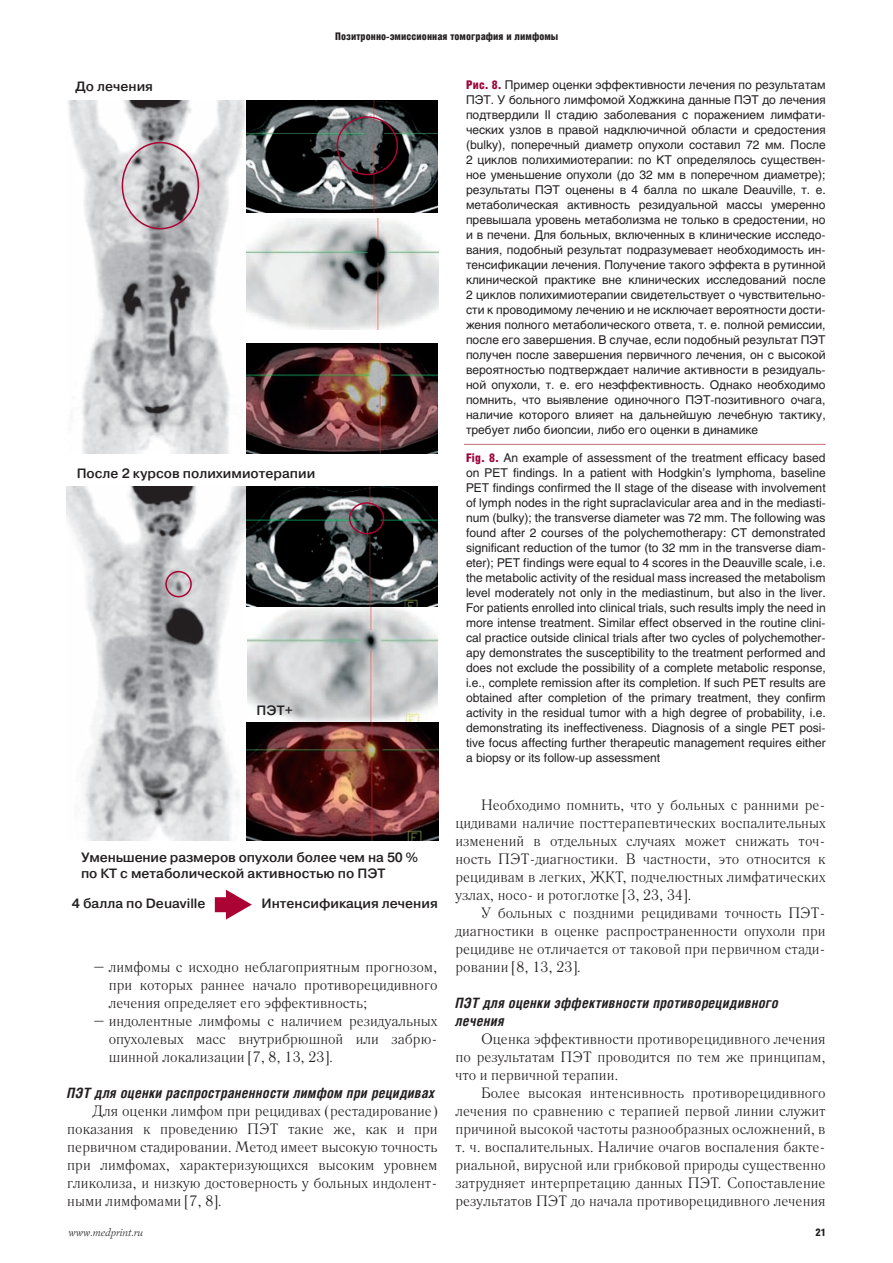
<style>
.page{position:relative;width:893px;height:1263px;background:#fff}
.page>*{position:absolute;margin:0;border:0;box-sizing:border-box;transform-origin:0 0}
.t1{font:15px/18px "Literaturnaya C";color:#231f20;text-align:justify}
.t2{font:italic 700 14.25px/18px "Helios Cond";letter-spacing:.025em;color:#231f20}
.t3{font:500 13.5px/16.2px "Pragmatica";color:#231f20}
.t4{font:12px/15px "Helios";color:#231f20;text-align:justify}
.t5{font:900 10.5px "Helios Cond";letter-spacing:.005em;color:#231f20}
.t6{font:italic 10.5px "Lazurski C";color:#231f20}
.s1{font-family:"Helios Cond";font-weight:900;color:#9d053a}
</style>
<div class="page">
<hr style="left:464px;top:444px;width:362px;height:1px;background:#c87f83">
<img style="left:68px;top:101px;width:179px;height:353px">
<img style="left:66px;top:486px;width:372px;height:354px">
<div style="left:122px;top:142px;width:77px;height:87px;border:2px solid #ab0333;border-radius:50%"></div>
<div style="left:215px;top:897px;width:15px;height:15px;background:#ab0333"></div>
<svg style="left:226px;top:890px;width:26px;height:29px"></svg>
<img style="left:247px;top:101px;width:190px;height:111px">
<img style="left:247px;top:218px;width:191px;height:111px">
<img style="left:247px;top:344px;width:191px;height:110px">
<div style="left:165px;top:571px;width:27px;height:26px;border:2px solid #ab0333;border-radius:50%"></div>
<div style="left:349px;top:502px;width:35px;height:32px;border:2px solid #ab0333;border-radius:50%"></div>
<div style="left:337px;top:116px;width:61px;height:59px;border:2px solid #ab0333;border-radius:50%"></div>
<p class="t3" style="left:76px;top:80px;width:79px">До лечения</p>
<p class="t3" style="left:77px;top:467px;width:240px">После 2 курсов полихимиотерапии</p>
<p class="t3" style="left:257px;top:704px;width:38px">ПЭТ+</p>
<p class="t5" style="left:335px;top:32px;width:225px">Позитронно-эмиссионная томография и лимфомы</p>
<p class="t4" style="left:466px;top:78px;width:361px"><span class="s1">Рис. 8.</span> Пример оценки эффективности лечения по результатам ПЭТ. У больного лимфомой Ходжкина данные ПЭТ до лечения подтвердили II стадию заболевания с поражением лимфати&shy;ческих узлов в правой надключичной области и средостения (bulky), поперечный диаметр опухоли составил 72 мм. После 2 циклов полихимиотерапии: по КТ определялось существен&shy;ное уменьшение опухоли (до 32 мм в поперечном диаметре); результаты ПЭТ оценены в 4 балла по шкале Deauville, т. е. метаболическая активность резидуальной массы умеренно превышала уровень метаболизма не только в средостении, но и в печени. Для больных, включенных в клинические исследо&shy;вания, подобный результат подразумевает необходимость ин&shy;тенсификации лечения. Получение такого эффекта в рутинной клинической практике вне клинических исследований после 2 циклов полихимиотерапии свидетельствует о чувствительно&shy;сти к проводимому лечению и не исключает вероятности дости&shy;жения полного метаболического ответа, т. е. полной ремиссии, после его завершения. В случае, если подобный результат ПЭТ получен после завершения первичного лечения, он с высокой вероятностью подтверждает наличие активности в резидуаль&shy;ной опухоли, т. е. его неэффективность. Однако необходимо помнить, что выявление одиночного ПЭТ-позитивного очага, наличие которого влияет на дальнейшую лечебную тактику, требует либо биопсии, либо его оценки в динамике</p>
<p class="t4" style="left:466px;top:451px;width:361px"><span class="s1">Fig. 8.</span> An example of assessment of the treatment efficacy based on PET findings. In a patient with Hodgkin’s lymphoma, baseline PET findings confirmed the II stage of the disease with involvement of lymph nodes in the right supraclavicular area and in the mediasti&shy;num (bulky); the transverse diameter was 72 mm. The following was found after 2 courses of the polychemotherapy: CT demonstrated significant reduction of the tumor (to 32 mm in the transverse diam&shy;eter); PET findings were equal to 4 scores in the Deauville scale, i.e. the metabolic activity of the residual mass increased the metabolism level moderately not only in the mediastinum, but also in the liver.<br>For patients enrolled into clinical trials, such results imply the need in more intense treatment. Similar effect observed in the routine clini&shy;cal practice outside clinical trials after two cycles of polychemother&shy;apy demonstrates the susceptibility to the treatment performed and does not exclude the possibility of a complete metabolic response, i.e., complete remission after its completion. If such PET results are obtained after completion of the primary treatment, they confirm activity in the residual tumor with a high degree of probability, i.e. demonstrating its ineffectiveness. Diagnosis of a single PET posi&shy;tive focus affecting further therapeutic management requires either a biopsy or its follow-up assessment</p>
<p class="t3" style="left:81px;top:851px;width:339px">Уменьшение размеров опухоли более чем на 50 % по КТ с метаболической активностью по ПЭТ</p>
<p class="t3" style="left:261px;top:897px;width:178px">Интенсификация лечения</p>
<p class="t3" style="left:72px;top:897px;width:135px">4 балла по Deuaville</p>
<p class="t1" style="left:109px;top:959px;width:330px;text-indent:-16px">– лимфомы с исходно неблагоприятным прогнозом, при которых раннее начало противорецидивного лечения определяет его эффективность;</p>
<p class="t1" style="left:109px;top:1013px;width:330px;text-indent:-16px">– индолентные лимфомы с наличием резидуальных опухолевых масс внутрибрюшной или забрю&shy;шинной локализации [7, 8, 13, 23].</p>
<p class="t2" style="left:67px;top:1085px;width:369px">ПЭТ для оценки распространенности лимфом при рецидивах</p>
<p class="t1" style="left:67px;top:1103px;width:372px;text-indent:26px">Для оценки лимфом при рецидивах (рестадирование) показания к проведению ПЭТ такие же, как и при первич ном ста дировании. Метод имеет высокую точность при лимфомах, характеризующихся высоким уровнем гликолиза, и низкую достоверность у больных индолент&shy;ными лимфомами [7, 8].</p>
<p class="t6" style="left:68px;top:1228px;width:76px">www.medprint.ru</p>
<p class="t1" style="left:455px;top:797px;width:372px;text-indent:26px">Необходимо помнить, что у больных с ранними ре&shy;цидивами наличие посттерапевтических воспалительных изменений в отдельных случаях может снижать точ&shy;ность ПЭТ-диагностики. В частности, это относится к рецидивам в легких, ЖКТ, подчелюстных лимфатических узлах, носо- и ротоглотке [3, 23, 34].</p>
<p class="t1" style="left:455px;top:905px;width:372px;text-indent:26px">У больных с поздними рецидивами точность ПЭТ&shy;диагностики в оценке распространенности опухоли при рецидиве не отличается от таковой при первичном стади&shy;ровании [8, 13, 23].</p>
<p class="t2" style="left:455px;top:995px;width:324px">ПЭТ для оценки эффективности противорецидивного лечения</p>
<p class="t1" style="left:455px;top:1031px;width:372px;text-indent:26px">Оценка эффективности противорецидивного лечения по результатам ПЭТ проводится по тем же принципам, что и первичной терапии.</p>
<p class="t1" style="left:455px;top:1085px;width:372px;text-indent:26px">Более высокая интенсивность противорецидивного лечения по сравнению с терапией первой линии служит причиной высокой частоты разнообразных осложнений, в т. ч. воспалительных. Наличие очагов воспаления бакте&shy;риальной, вирусной или грибковой природы существенно затрудняет интерпретацию данных ПЭТ. Сопоставление результатов ПЭТ до начала противорецидивного лечения</p>
<p class="t5" style="left:816px;top:1228px;width:12px">21</p>
</div>
